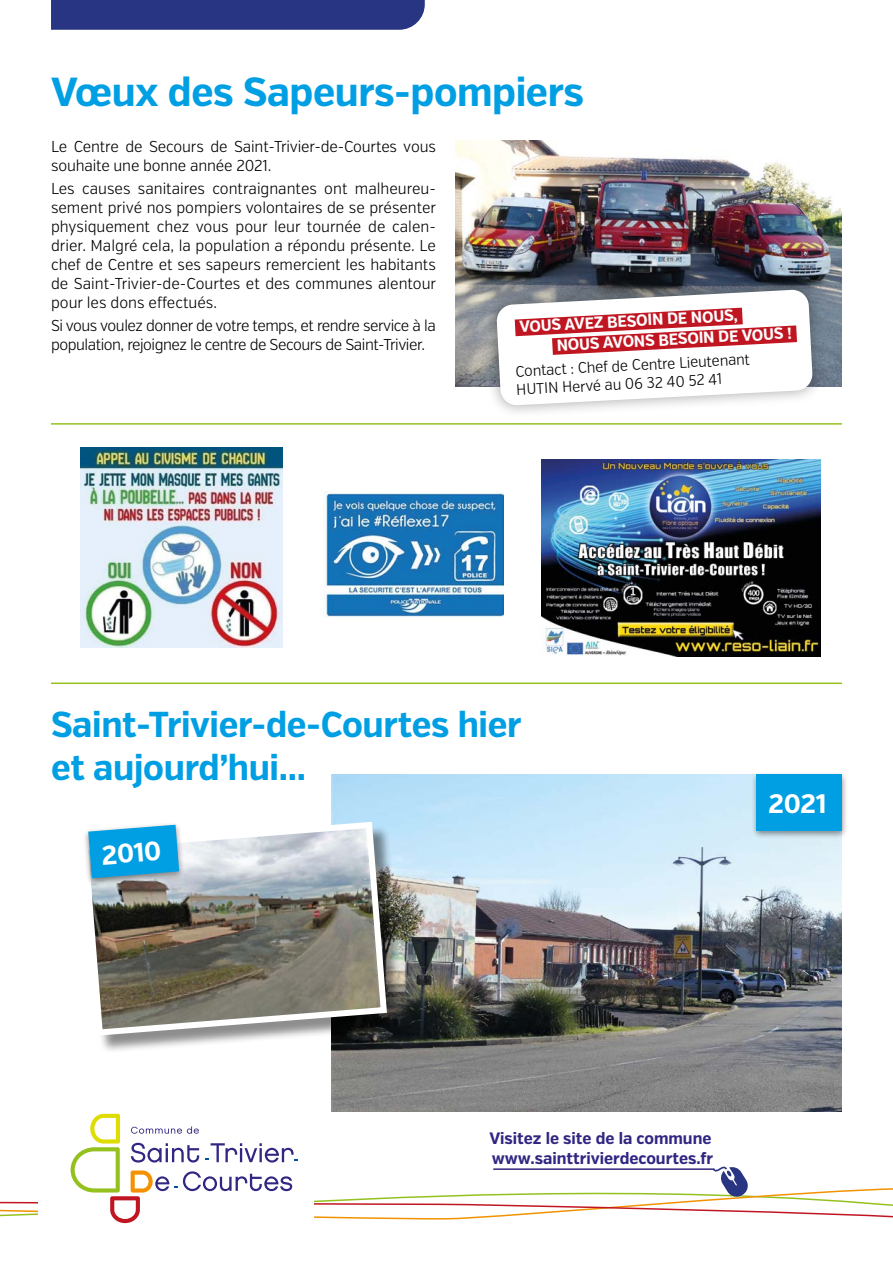
<style>
.page{position:relative;width:893px;height:1263px;background:#fff}
.page>*{position:absolute;margin:0;border:0;box-sizing:border-box;transform-origin:0 0}
.t1{font:700 40.5px "Verb Cond";letter-spacing:-.01em;color:#009fe3}
.t2{font:700 36px/43.2px "Verb Cond";letter-spacing:-.01em;color:#009fe3}
.t3{font:700 26.7px "Verb Cond";color:#fff}
.t4{font:700 16.5px/19.8px "Verb Cond";color:#312783}
.t5{font:700 16.05px "Verb Cond";color:#fff}
.t6{font:300 15.75px/18.9px "Verb Cond";letter-spacing:-.015em;color:#000}
.t7{font:300 15.3px/18.3px "Verb Cond";color:#000}
</style>
<div class="page">
<hr style="left:51px;top:682px;width:791px;height:2px;background:#95c11f">
<hr style="left:51px;top:423px;width:791px;height:2px;background:#95c11f">
<img style="left:332px;top:774px;width:510px;height:337px">
<div style="left:85px;top:824px;width:320px;height:229px;background:#000;opacity:.45"></div>
<img style="left:85px;top:818px;width:305px;height:221px">
<div style="left:83px;top:822px;width:102px;height:65px;background:#000;opacity:.45"></div>
<svg style="left:88px;top:825px;width:91px;height:53px"></svg>
<div style="left:750px;top:771px;width:98px;height:68px;background:#000;opacity:.45"></div>
<div style="left:757px;top:774px;width:85px;height:56px;background:#009fe3"></div>
<svg style="left:0;top:1114px;width:893px;height:109px"></svg>
<img style="left:455px;top:141px;width:387px;height:246px">
<div style="left:51px;top:0;width:374px;height:30px;background:#283583"></div>
<img style="left:323px;top:491px;width:180px;height:126px">
<img style="left:541px;top:460px;width:280px;height:197px">
<img style="left:81px;top:447px;width:202px;height:200px">
<div style="left:483px;top:277px;width:342px;height:141px;background:#000;opacity:.35"></div>
<svg style="left:496px;top:289px;width:317px;height:117px"></svg>
<h1 class="t1" style="left:51px;top:68px;width:534px">Vœux des Sapeurs-pompiers</h1>
<p class="t6" style="left:51px;top:138px;width:386px">Le Centre de Secours de Saint-Trivier-de-Courtes vous souhaite une bonne année 2021.</p>
<p class="t6" style="left:51px;top:180px;width:387px;text-align:justify">Les causes sanitaires contraignantes ont malheureu&shy;sement privé nos pompiers volontaires de se présenter physiquement chez vous pour leur tournée de calen&shy;drier. Malgré cela, la population a répondu présente. Le chef de Centre et ses sapeurs remercient les habitants de Saint-Trivier-de-Courtes et des communes alentour pour les dons effectués.</p>
<p class="t6" style="left:51px;top:316px;width:386px">Si vous voulez donner de votre temps, et rendre service à la population, rejoignez le centre de Secours de Saint-Trivier.</p>
<p class="t5" style="left:519px;top:317px;width:220px;rotate:-3deg">VOUS AVEZ BESOIN DE NOUS,</p>
<p class="t7" style="left:515px;top:362px;width:236px;rotate:-3deg">Contact : Chef de Centre Lieutenant<br>HUTIN Hervé au 06 32 40 52 41</p>
<p class="t5" style="left:556px;top:336px;width:237px;rotate:-3deg">NOUS AVONS BESOIN DE VOUS !</p>
<h2 class="t2" style="left:51px;top:703px;width:472px">Saint-Trivier-de-Courtes hier et aujourd’hui...</h2>
<h3 class="t3" style="left:101px;top:839px;width:61px;rotate:-4deg">2010</h3>
<h3 class="t3" style="left:768px;top:787px;width:60px">2021</h3>
<p class="t4" style="left:489px;top:1129px;width:225px">Visitez le site de la commune www.sainttrivierdecourtes.fr</p>
</div>
